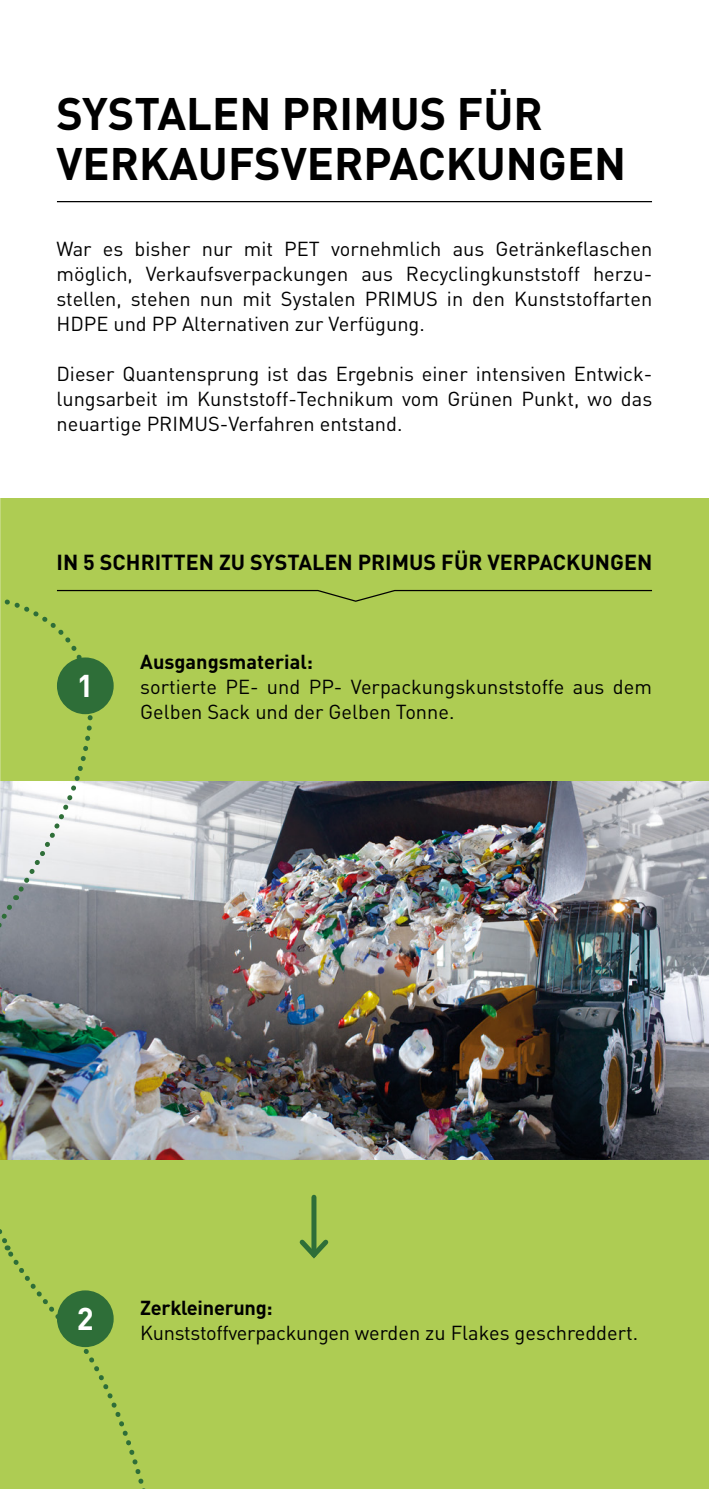
<style>
.page{position:relative;width:709px;height:1489px;background:#fff}
.page>*{position:absolute;margin:0;border:0;box-sizing:border-box;transform-origin:0 0}
.t1{font:700 45px/50px "DIN";color:#000}
.t2{font:700 31.25px "DIN";color:#fff}
.t3{font:700 21.5px "DIN";color:#000}
.t4{font:20px/25px "DIN";color:#000;text-align:justify}
.t5{font:700 20px "DIN";color:#000}
</style>
<div class="page">
<div style="left:0;top:498px;width:709px;height:990px;background:#aecc53"></div>
<hr style="left:57px;top:201px;width:595px;height:1px;background:#000">
<svg style="left:57px;top:589px;width:595px;height:13px"></svg>
<img style="left:152px;top:781px;width:557px;height:378px">
<div style="left:311px;top:1197px;width:5px;height:57px;background:#2e6e38"></div>
<svg style="left:299px;top:1234px;width:30px;height:25px"></svg>
<svg style="left:0;top:590px;width:184px;height:306px"></svg>
<img style="left:0;top:894px;width:152px;height:595px">
<div style="left:57px;top:657px;width:57px;height:57px;background:#2e6e38;border-radius:50%"></div>
<div style="left:57px;top:1290px;width:57px;height:56px;background:#2e6e38;border-radius:50%"></div>
<h1 class="t1" style="left:56px;top:86px;width:571px">SYSTALEN PRIMUS FÜR<br>VERKAUFSVERPACKUNGEN</h1>
<p class="t4" style="left:56px;top:235px;width:597px">War es bisher nur mit PET vornehmlich aus Getränkeflaschen möglich, Verkaufsverpackungen aus Recyclingkunststoff herzu&shy;stellen, stehen nun mit Systalen PRIMUS in den Kunststoffarten HDPE und PP Alternativen zur Verfügung.</p>
<p class="t4" style="left:56px;top:360px;width:597px">Dieser Quantensprung ist das Ergebnis einer intensiven Entwick&shy;lungsarbeit im Kunststoff-Technikum vom Grünen Punkt, wo das neuartige PRIMUS-Verfahren entstand.</p>
<p class="t3" style="left:56px;top:548px;width:597px">IN 5 SCHRITTEN ZU SYSTALEN PRIMUS FÜR VERPACKUNGEN</p>
<h2 class="t2" style="left:77px;top:665px;width:18px">1</h2>
<p class="t5" style="left:140px;top:648px;width:174px">Ausgangsmaterial:</p>
<p class="t4" style="left:140px;top:674px;width:513px">sortierte PE- und PP- Verpackungskunststoffe aus dem<br>Gelben Sack und der Gelben Tonne.</p>
<h2 class="t2" style="left:77px;top:1298px;width:18px">2</h2>
<p class="t5" style="left:140px;top:1294px;width:134px">Zerkleinerung:</p>
<p class="t4" style="left:140px;top:1319px;width:499px">Kunststoffverpackungen werden zu Flakes geschreddert.</p>
</div>
